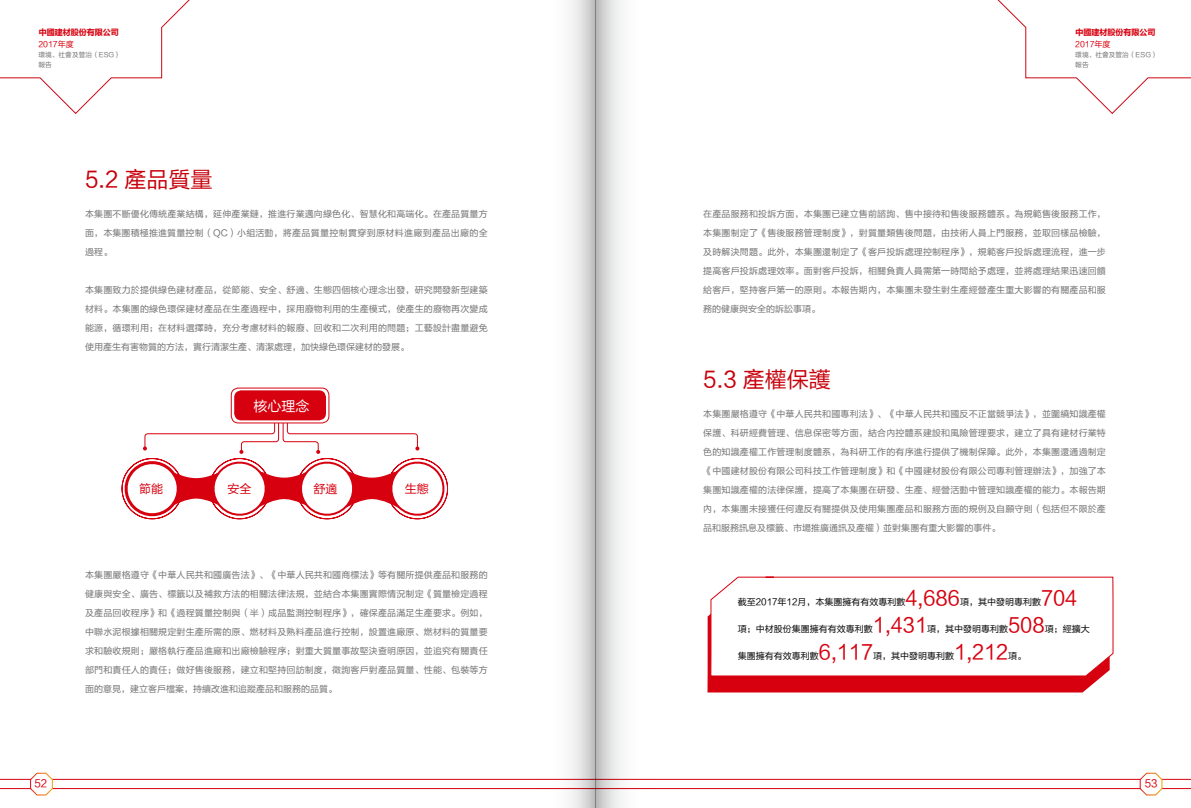
<style>
.page{position:relative;width:1191px;height:808px;background:#fff}
.page>*{position:absolute;margin:0;border:0;box-sizing:border-box;transform-origin:0 0}
.t1{font:22px "FZLTHK GBK1 0";color:#c7000b}
.t2{font:20px "FZLTHK GBK1 0";color:#d7000f}
.t3{font:14px "FZLTHK GBK1 0";color:#fff}
.t4{font:12px "FZLTHK GBK1 0";color:#d7000f}
.t5{font:10.5px "FZLTHK GBK1 0";color:#d7000f}
.t6{font:9px/19px "FZLTHK GBK1 0";letter-spacing:.015em;color:#727171;text-align:justify}
.t7{font:9px "FZLTHK GBK1 0";color:#000}
.t8{font:700 8px "Microsoft Ya Hei";color:#d7000f}
.t9{font:8px "FZLTHK GBK1 0";color:#d7000f}
.t10{font:6.7px/10px "FZLTHK GBK1 0";color:#727171}
</style>
<div class="page">
<svg style="left:0;top:0;width:190px;height:114px"></svg>
<svg style="left:997px;top:0;width:194px;height:114px"></svg>
<svg style="left:0;top:772px;width:1191px;height:23px"></svg>
<svg style="left:595px;top:0;width:61px;height:808px"></svg>
<svg style="left:534px;top:0;width:61px;height:808px"></svg>
<div style="left:707px;top:614px;width:394px;height:78px;background:#d7000f"></div>
<svg style="left:710px;top:576px;width:404px;height:101px"></svg>
<div style="left:234px;top:390px;width:92px;height:30px;background:#d7000f;border-radius:7px"></div>
<div style="left:231px;top:388px;width:98px;height:35px;border:1px solid #d7000f;border-radius:7px"></div>
<svg style="left:121px;top:422px;width:327px;height:98px"></svg>
<p class="t8" style="left:39px;top:26px;width:81px">中國建材股份有限公司</p>
<p class="t8" style="left:1075px;top:26px;width:81px">中國建材股份有限公司</p>
<p class="t9" style="left:1075px;top:40px;width:37px">2017年度</p>
<p class="t10" style="left:1075px;top:50px;width:84px">環境、社會及管治（ESG）報告</p>
<p class="t9" style="left:38px;top:40px;width:37px">2017年度</p>
<p class="t10" style="left:38px;top:50px;width:84px">環境、社會及管治（ESG）報告</p>
<h1 class="t1" style="left:85px;top:167px;width:129px">5.2 產品質量</h1>
<p class="t6" style="left:85px;top:204px;width:404px">本集團不斷優化傳統產業結構，延伸產業鏈，推進行業邁向綠色化、智慧化和高端化。在產品質量方面，本集團積極推進質量控制（QC）小組活動，將產品質量控制貫穿到原材料進廠到產品出廠的全過程。</p>
<p class="t6" style="left:85px;top:280px;width:404px">本集團致力於提供綠色建材產品，從節能、安全、舒適、生態四個核心理念出發，研究開發新型建築材料。本集團的綠色環保建材產品在生產過程中，採用廢物利用的生產模式，使產生的廢物再次變成能源，循環利用；在材料選擇時，充分考慮材料的報廢、回收和二次利用的問題；工藝設計盡量避免使用產生有害物質的方法，實行清潔生產、清潔處理，加快綠色環保建材的發展。</p>
<h3 class="t3" style="left:253px;top:398px;width:58px">核心理念</h3>
<h3 class="t4" style="left:139px;top:483px;width:25px">節能</h3>
<h3 class="t4" style="left:227px;top:483px;width:25px">安全</h3>
<h3 class="t4" style="left:313px;top:483px;width:25px">舒適</h3>
<h3 class="t4" style="left:405px;top:483px;width:25px">生態</h3>
<p class="t6" style="left:85px;top:565px;width:404px">本集團嚴格遵守《中華人民共和國廣告法》、《中華人民共和國商標法》等有關所提供產品和服務的健康與安全、廣告、標籤以及補救方法的相關法律法規，並結合本集團實際情況制定《質量檢定過程及產品回收程序》和《過程質量控制與（半）成品監測控制程序》，確保產品滿足生產要求。例如，中聯水泥根據相關規定對生產所需的原、燃材料及熟料產品進行控制，設置進廠原、燃材料的質量要求和驗收規則；嚴格執行產品進廠和出廠檢驗程序；對重大質量事故堅決查明原因，並追究有關責任部門和責任人的責任；做好售後服務，建立和堅持回訪制度，徵詢客戶對產品質量、性能、包裝等方面的意見，建立客戶檔案，持續改進和追蹤產品和服務的品質。</p>
<p class="t6" style="left:703px;top:204px;width:404px">在產品服務和投訴方面，本集團已建立售前諮詢、售中接待和售後服務體系。為規範售後服務工作，本集團制定了《售後服務管理制度》，對質量類售後問題，由技術人員上門服務，並取回樣品檢驗，及時解決問題。此外，本集團還制定了《客戶投訴處理控制程序》，規範客戶投訴處理流程，進一步提高客戶投訴處理效率。面對客戶投訴，相關負責人員需第一時間給予處理，並將處理結果迅速回饋給客戶，堅持客戶第一的原則。本報告期內，本集團未發生對生產經營產生重大影響的有關產品和服務的健康與安全的訴訟事項。</p>
<h1 class="t1" style="left:703px;top:367px;width:129px">5.3 產權保護</h1>
<p class="t6" style="left:703px;top:405px;width:404px">本集團嚴格遵守《中華人民共和國專利法》、《中華人民共和國反不正當競爭法》，並圍繞知識產權保護、科研經費管理、信息保密等方面，結合內控體系建設和風險管理要求，建立了具有建材行業特色的知識產權工作管理制度體系，為科研工作的有序進行提供了機制保障。此外，本集團還通過制定《中國建材股份有限公司科技工作管理制度》和《中國建材股份有限公司專利管理辦法》，加強了本集團知識產權的法律保護，提高了本集團在研發、生產、經營活動中管理知識產權的能力。本報告期內，本集團未接獲任何違反有關提供及使用集團產品和服務方面的規例及自願守則（包括但不限於產品和服務訊息及標籤、市場推廣通訊及產權）並對集團有重大影響的事件。</p>
<p class="t7" style="left:738px;top:596px;width:169px">截至2017年12月，本集團擁有有效專利數</p>
<h2 class="t2" style="left:905px;top:587px;width:56px">4,686</h2>
<p class="t7" style="left:960px;top:596px;width:82px">項，其中發明專利數</p>
<h2 class="t2" style="left:1041px;top:587px;width:38px">704</h2>
<p class="t7" style="left:738px;top:623px;width:136px">項；中材股份集團擁有有效專利數</p>
<h2 class="t2" style="left:873px;top:614px;width:56px">1,431</h2>
<p class="t7" style="left:927px;top:623px;width:82px">項，其中發明專利數</p>
<h2 class="t2" style="left:1008px;top:614px;width:38px">508</h2>
<p class="t7" style="left:1044px;top:623px;width:46px">項；經擴大</p>
<p class="t7" style="left:738px;top:650px;width:82px">集團擁有有效專利數</p>
<h2 class="t2" style="left:819px;top:641px;width:56px">6,117</h2>
<p class="t7" style="left:873px;top:650px;width:82px">項，其中發明專利數</p>
<h2 class="t2" style="left:954px;top:641px;width:55px">1,212</h2>
<p class="t7" style="left:1008px;top:650px;width:20px">項。</p>
<p class="t5" style="left:34px;top:778px;width:14px">52</p>
<p class="t5" style="left:1144px;top:778px;width:14px">53</p>
</div>
